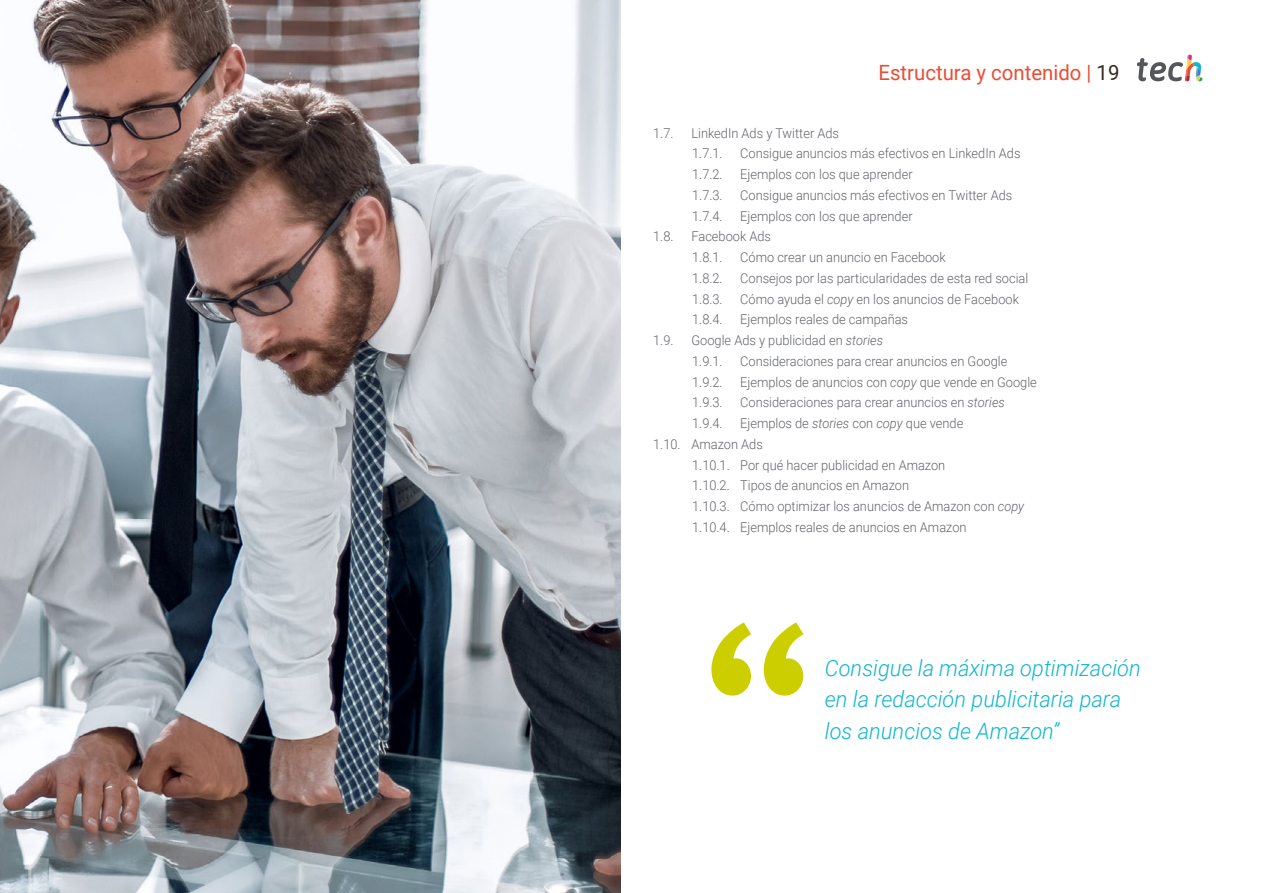
<style>
.page{position:relative;width:1263px;height:893px;background:#fff}
.page>*{position:absolute;margin:0;border:0;box-sizing:border-box;transform-origin:0 0}
.t1{font:italic 300 22.5px/31.5px "Roboto";color:#0fb6cf}
.t2{font:21px "Roboto";color:#e94d35}
.t3{font:300 13.5px/20.7px "Roboto";color:#61646a;scale:.95 1}
.s1{color:#312e20}
.s2{font-style:italic}
</style>
<div class="page">
<svg style="left:1137px;top:55px;width:65px;height:27px"></svg>
<img style="left:0;top:0;width:621px;height:893px">
<svg style="left:711px;top:622px;width:92px;height:74px"></svg>
<h2 class="t2" style="left:878px;top:57px;width:242px">Estructura y contenido | <span class="s1">19</span></h2>
<p class="t3" style="left:653px;top:122px;width:23px">1.7.</p>
<p class="t3" style="left:691px;top:122px;width:157px">LinkedIn Ads y Twitter Ads<br>1.7.1.</p>
<p class="t3" style="left:740px;top:143px;width:297px">Consigue anuncios más efectivos en LinkedIn Ads</p>
<p class="t3" style="left:692px;top:164px;width:34px">1.7.2.</p>
<p class="t3" style="left:740px;top:164px;width:183px">Ejemplos con los que aprender</p>
<p class="t3" style="left:692px;top:184px;width:34px">1.7.3.</p>
<p class="t3" style="left:740px;top:184px;width:288px">Consigue anuncios más efectivos en Twitter Ads</p>
<p class="t3" style="left:692px;top:205px;width:34px">1.7.4.</p>
<p class="t3" style="left:740px;top:205px;width:183px">Ejemplos con los que aprender</p>
<p class="t3" style="left:653px;top:226px;width:23px">1.8.</p>
<p class="t3" style="left:691px;top:226px;width:85px">Facebook Ads<br>1.8.1.</p>
<p class="t3" style="left:740px;top:247px;width:218px">Cómo crear un anuncio en Facebook</p>
<p class="t3" style="left:692px;top:267px;width:34px">1.8.2.</p>
<p class="t3" style="left:740px;top:267px;width:305px">Consejos por las particularidades de esta red social</p>
<p class="t3" style="left:692px;top:288px;width:34px">1.8.3.</p>
<p class="t3" style="left:740px;top:288px;width:295px">Cómo ayuda el <span class="s2">copy</span> en los anuncios de Facebook</p>
<p class="t3" style="left:692px;top:309px;width:34px">1.8.4.</p>
<p class="t3" style="left:740px;top:309px;width:178px">Ejemplos reales de campañas</p>
<p class="t3" style="left:653px;top:330px;width:23px">1.9.</p>
<p class="t3" style="left:691px;top:330px;width:203px">Google Ads y publicidad en <span class="s2">stories<br></span>1.9.1.</p>
<p class="t3" style="left:740px;top:350px;width:283px">Consideraciones para crear anuncios en Google</p>
<p class="t3" style="left:692px;top:371px;width:34px">1.9.2.</p>
<p class="t3" style="left:740px;top:371px;width:314px">Ejemplos de anuncios con <span class="s2">copy</span> que vende en Google</p>
<p class="t3" style="left:692px;top:392px;width:34px">1.9.3.</p>
<p class="t3" style="left:740px;top:392px;width:280px">Consideraciones para crear anuncios en <span class="s2">stories</span></p>
<p class="t3" style="left:692px;top:413px;width:34px">1.9.4.</p>
<p class="t3" style="left:653px;top:413px;width:328px;text-indent:87px">Ejemplos de <span class="s2">stories</span> con <span class="s2">copy</span> que vende<br>1.10. Amazon Ads</p>
<p class="t3" style="left:692px;top:454px;width:351px">1.10.1. Por qué hacer publicidad en Amazon<br>1.10.2. Tipos de anuncios en Amazon<br>1.10.3. Cómo optimizar los anuncios de Amazon con <span class="s2">copy </span>1.10.4. Ejemplos reales de anuncios en Amazon</p>
<h1 class="t1" style="left:825px;top:651px;width:318px">Consigue la máxima optimización en la redacción publicitaria para los anuncios de Amazon”</h1>
</div>
